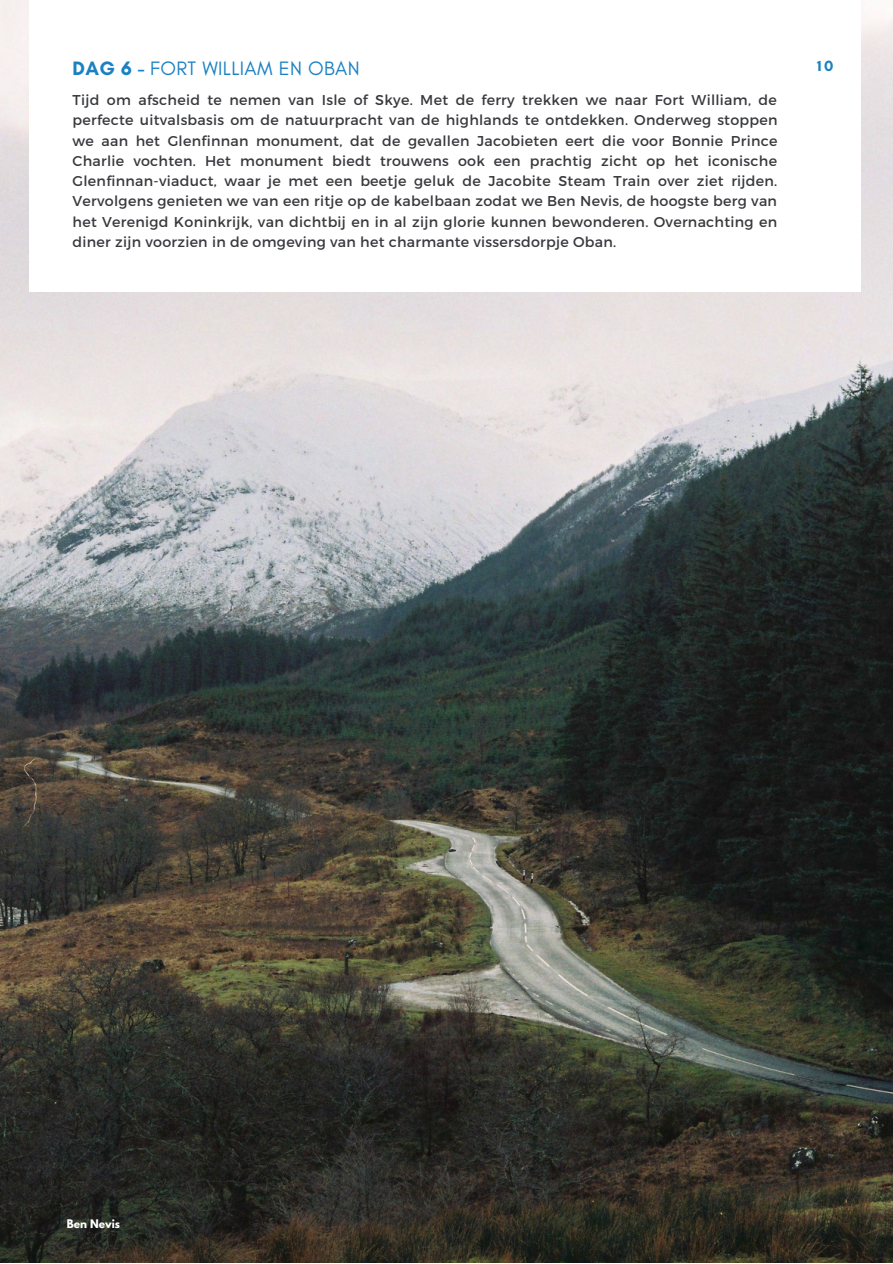
<style>
.page{position:relative;width:893px;height:1264px;background:#fff}
.page>*{position:absolute;margin:0;border:0;box-sizing:border-box;transform-origin:0 0}
.t1{font:19.8px "Glacial Indifference";letter-spacing:.02em;color:#1a81c3}
.t2{font:700 15.15px "Glacial Indifference";color:#1a81c3}
.t3{font:14.25px/20.2px "Montserrat";letter-spacing:.02em;color:#38393d;text-align:justify}
.t4{font:700 10.5px "League Spartan";color:#fff}
.s1{font-weight:700}
</style>
<div class="page">
<img style="left:0;top:0;width:892px;height:1262px">
<div style="left:29px;top:0;width:831px;height:291px;background:#fff"></div>
<h1 class="t1" style="left:72px;top:56px;width:289px"><span class="s1">DAG 6 -</span> FORT WILLIAM EN OBAN</h1>
<p class="t3" style="left:72px;top:89px;width:706px">Tijd om afscheid te nemen van Isle of Skye. Met de ferry trekken we naar Fort William, de perfecte uitvalsbasis om de natuurpracht van de highlands te ontdekken. Onderweg stoppen we aan het Glenfinnan monument, dat de gevallen Jacobieten eert die voor Bonnie Prince Charlie vochten. Het monument biedt trouwens ook een prachtig zicht op het iconische Glenfinnan-viaduct, waar je met een beetje geluk de Jacobite Steam Train over ziet rijden.<br>Vervolgens genieten we van een ritje op de kabelbaan zodat we Ben Nevis, de hoogste berg van het Verenigd Koninkrijk, van dichtbij en in al zijn glorie kunnen bewonderen. Overnachting en diner zijn voorzien in de omgeving van het charmante vissersdorpje Oban.</p>
<p class="t2" style="left:817px;top:56px;width:18px">10</p>
<p class="t4" style="left:67px;top:1217px;width:55px">Ben Nevis</p>
</div>
